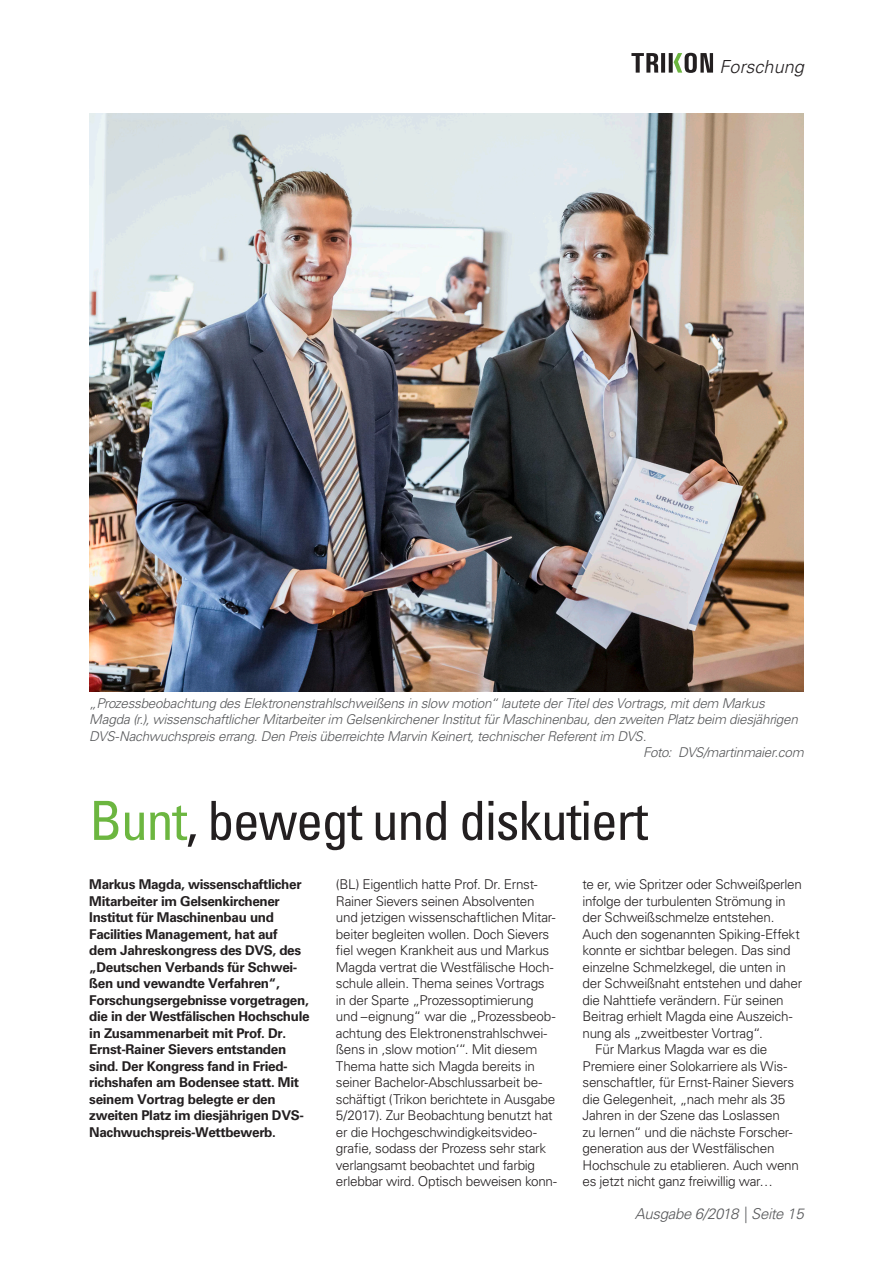
<style>
.page{position:relative;width:893px;height:1263px;background:#fff}
.page>*{position:absolute;margin:0;border:0;box-sizing:border-box;transform-origin:0 0}
.t1{font:condensed 54px "Univers LT Std";letter-spacing:-.025em;color:#231f20}
.t2{font:italic 300 18px "Univers LT Std";color:#231f20}
.t3{font:italic 300 15px "Univers LT Std";letter-spacing:-.025em;color:#57585a}
.t4{font:300 13.5px/16.5px "Univers LT Std";letter-spacing:-.02em;color:#231f20}
.t5{font:700 13.5px/16.5px "Univers LT Std";letter-spacing:-.025em;color:#231f20}
.t6{font:italic 300 13.5px "Univers LT Std";letter-spacing:-.02em;color:#57585a}
.s1{color:#6cb640}
</style>
<div class="page">
<svg style="left:631px;top:53px;width:82px;height:20px"></svg>
<img style="left:89px;top:114px;width:715px;height:577px">
<h2 class="t2" style="left:720px;top:56px;width:86px">Forschung</h2>
<p class="t6" style="left:89px;top:695px;width:677px">„Prozessbeobachtung des Elektronenstrahlschweißens in slow motion“ lautete der Titel des Vortrags, mit dem Markus</p>
<p class="t6" style="left:89px;top:711px;width:710px">Magda (r.), wissenschaftlicher Mitarbeiter im Gelsenkirchener Institut für Maschinenbau, den zweiten Platz beim diesjährigen</p>
<p class="t6" style="left:89px;top:728px;width:559px">DVS-Nachwuchspreis errang. Den Preis überreichte Marvin Keinert, technischer Referent im DVS.</p>
<p class="t6" style="left:643px;top:744px;width:162px">Foto: DVS/martinmaier.com</p>
<h1 class="t1" style="left:89px;top:786px;width:560px"><span class="s1">Bunt</span>, bewegt und diskutiert</h1>
<p class="t5" style="left:89px;top:876px;width:222px">Markus Magda, wissenschaftlicher Mitarbeiter im Gelsenkirchener Institut für Maschinenbau und Facilities Management, hat auf<br>dem Jahreskongress des DVS, des „Deutschen Verbands für Schwei&shy;ßen und vewandte Verfahren“, Forschungsergebnisse vorgetragen, die in der Westfälischen Hochschule in Zusammenarbeit mit Prof. Dr.<br>Ernst-Rainer Sievers entstanden sind. Der Kongress fand in Fried&shy;richshafen am Bodensee statt. Mit seinem Vortrag belegte er den zweiten Platz im diesjährigen DVS-Nachwuchspreis-Wettbewerb.</p>
<p class="t4" style="left:336px;top:876px;width:223px">(BL) Eigentlich hatte Prof. Dr. Ernst-Rainer Sievers seinen Absolventen und jetzigen wissenschaftlichen Mitar&shy;beiter begleiten wollen. Doch Sievers fiel wegen Krankheit aus und Markus Magda vertrat die Westfälische Hoch&shy;schule allein. Thema seines Vortrags in der Sparte „Prozessoptimierung und –eignung“ war die „Prozessbeob&shy;achtung des Elektronenstrahlschwei&shy;ßens in ‚slow motion‘“. Mit diesem Thema hatte sich Magda bereits in seiner Bachelor-Abschlussarbeit be&shy;schäftigt (Trikon berichtete in Ausgabe 5/2017). Zur Beobachtung benutzt hat er die Hochgeschwindigkeitsvideo&shy;grafie, sodass der Prozess sehr stark verlangsamt beobachtet und farbig erlebbar wird. Optisch beweisen konn-</p>
<p class="t4" style="left:583px;top:876px;width:221px">te er, wie Spritzer oder Schweißperlen</p>
<p class="t4" style="left:583px;top:893px;width:204px">infolge der turbulenten Strömung in</p>
<p class="t4" style="left:583px;top:909px;width:193px">der Schweißschmelze entstehen.</p>
<p class="t4" style="left:583px;top:926px;width:219px">Auch den sogenannten Spiking-Effekt</p>
<p class="t4" style="left:583px;top:942px;width:210px">konnte er sichtbar belegen. Das sind</p>
<p class="t4" style="left:583px;top:959px;width:205px">einzelne Schmelzkegel, die unten in</p>
<p class="t4" style="left:583px;top:975px;width:221px">der Schweißnaht entstehen und daher</p>
<p class="t4" style="left:583px;top:992px;width:203px">die Nahttiefe verändern. Für seinen</p>
<p class="t4" style="left:583px;top:1008px;width:212px">Beitrag erhielt Magda eine Auszeich-</p>
<p class="t4" style="left:583px;top:1025px;width:182px">nung als „zweitbester Vortrag“.</p>
<p class="t4" style="left:595px;top:1041px;width:173px">Für Markus Magda war es die</p>
<p class="t4" style="left:583px;top:1058px;width:206px">Premiere einer Solokarriere als Wis-</p>
<p class="t4" style="left:583px;top:1074px;width:213px">senschaftler, für Ernst-Rainer Sievers</p>
<p class="t4" style="left:583px;top:1091px;width:204px">die Gelegenheit, „nach mehr als 35</p>
<p class="t4" style="left:583px;top:1107px;width:199px">Jahren in der Szene das Loslassen</p>
<p class="t4" style="left:583px;top:1124px;width:212px">zu lernen“ und die nächste Forscher-</p>
<p class="t4" style="left:583px;top:1140px;width:193px">generation aus der Westfälischen</p>
<p class="t4" style="left:583px;top:1157px;width:218px">Hochschule zu etablieren. Auch wenn</p>
<p class="t4" style="left:583px;top:1173px;width:192px">es jetzt nicht ganz freiwillig war…</p>
<p class="t3" style="left:635px;top:1205px;width:170px">Ausgabe 6/2018 | Seite 15</p>
</div>
